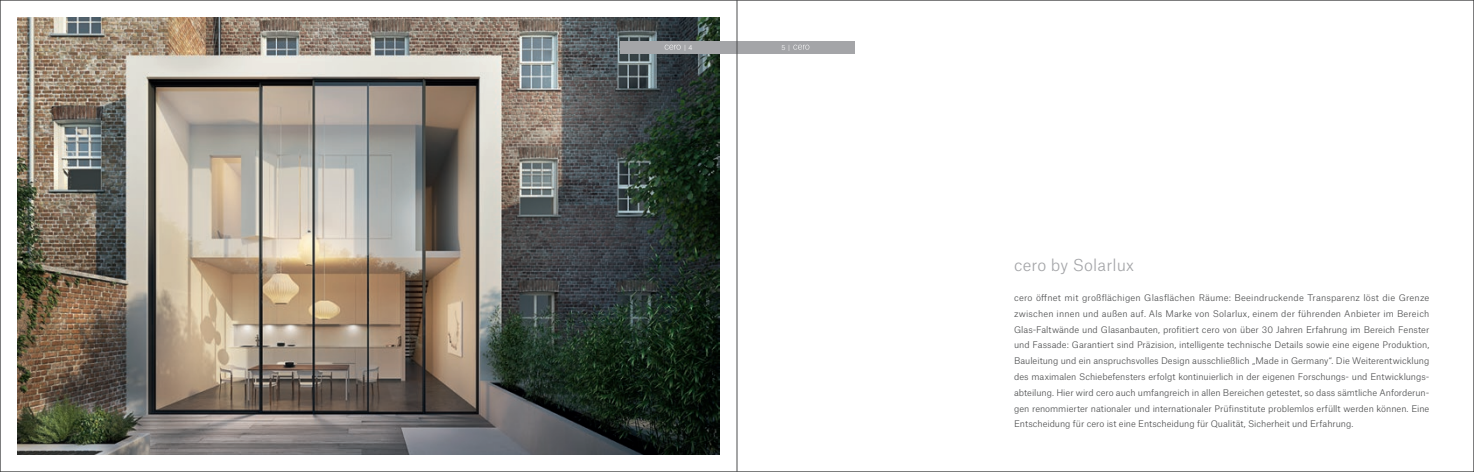
<style>
.page{position:relative;width:1474px;height:472px;background:#fff}
.page>*{position:absolute;margin:0;border:0;box-sizing:border-box;transform-origin:0 0}
.t1{font:300 15.75px "Atlas Grotesk";letter-spacing:.01em;color:#a4a5a8}
.t2{font:300 8.75px/15.8px "Atlas Grotesk";color:#4b4c4d;text-align:justify}
.t3{font:300 6.56px "Atlas Grotesk";color:#fff}
</style>
<div class="page">
<img style="left:17px;top:17px;width:702px;height:437px">
<div style="left:620px;top:41px;width:234px;height:12px;background:#a4a5a8"></div>
<svg style="left:664px;top:45px;width:16px;height:5px"></svg>
<svg style="left:793px;top:45px;width:16px;height:5px"></svg>
<hr style="left:736px;top:0;width:1px;height:471px;background:#4b4c4d">
<p class="t3" style="left:684px;top:42px;width:10px">| 4</p>
<p class="t3" style="left:781px;top:42px;width:10px">5 |</p>
<h1 class="t1" style="left:1014px;top:253px;width:121px">cero by Solarlux</h1>
<p class="t2" style="left:1014px;top:289px;width:417px">cero öffnet mit großflächigen Glasflächen Räume: Beeindruckende Transparenz löst die Grenze zwischen innen und außen auf. Als Marke von Solarlux, einem der führenden Anbieter im Bereich Glas-Faltwände und Glasanbauten, profitiert cero von über 30 Jahren Erfahrung im Bereich Fenster und Fassade: Garantiert sind Präzision, intelligente technische Details sowie eine eigene Produktion, Bauleitung und ein anspruchsvolles Design ausschließlich „Made in Germany“. Die Weiterentwicklung des maximalen Schiebefensters erfolgt kontinuierlich in der eigenen Forschungs- und Entwicklungs&shy;abteilung. Hier wird cero auch umfangreich in allen Bereichen getestet, so dass sämtliche Anforderun&shy;gen renommierter nationaler und internationaler Prüfinstitute problemlos erfüllt werden können. Eine Entscheidung für cero ist eine Entscheidung für Qualität, Sicherheit und Erfahrung.</p>
</div>
